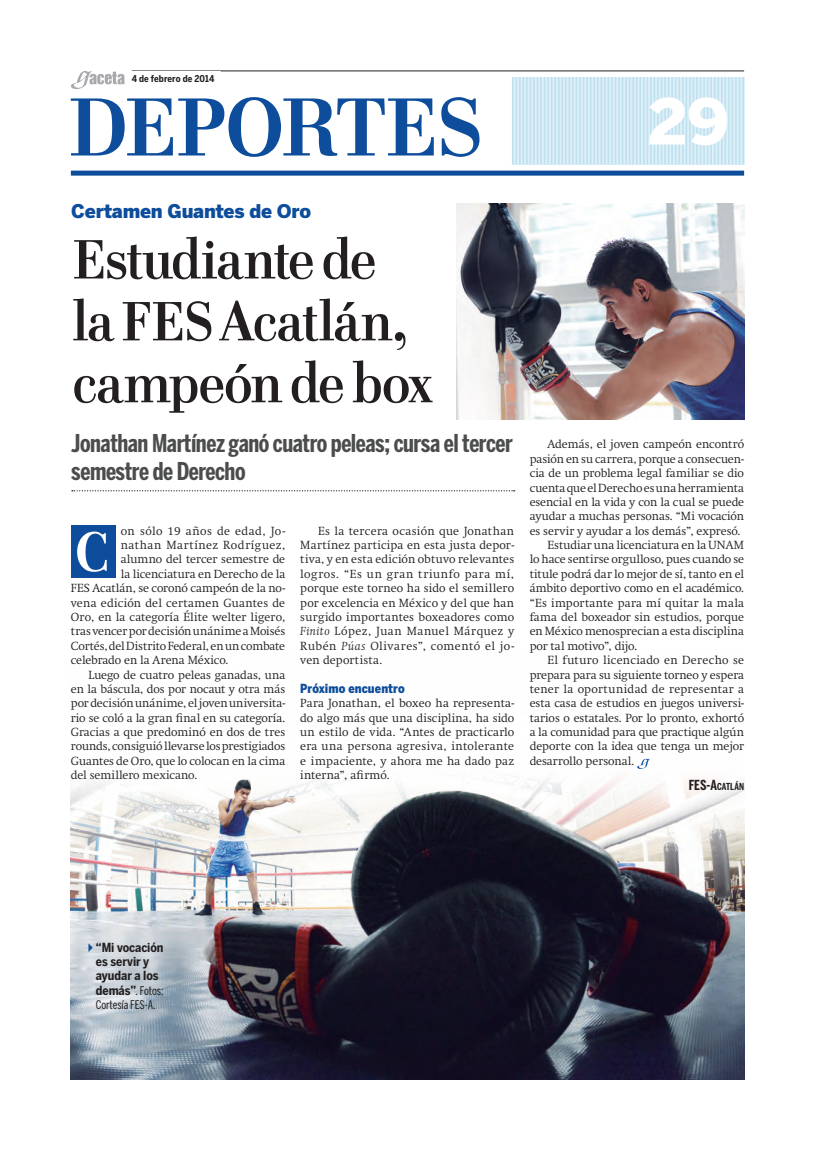
<style>
.page{position:relative;width:815px;height:1152px;background:#fff}
.page>*{position:absolute;margin:0;border:0;box-sizing:border-box;transform-origin:0 0}
.t1{font:700 83.75px "Cellini TF";letter-spacing:-.025em;color:#0d4d9b}
.t2{font:900 62.5px "Benton Sans";color:#fff}
.t3{font:700 56.38px "Cellini TF";color:#fff}
.t4{font:700 56.25px/61.9px "Cellini TF";letter-spacing:-.025em;color:#231f20;scale:.95 1}
.t5{font:700 extra-condensed 24.38px/27.5px "Benton Sans";letter-spacing:-.02em;color:#4b4c4d}
.t6{font:900 18.75px "Benton Sans";letter-spacing:-.015em;color:#0d4d9b}
.t7{font:700 condensed 12.5px/14.4px "Benton Sans";letter-spacing:-.005em;color:#231f20}
.t8{font:900 condensed 12.5px "Benton Sans";letter-spacing:.005em;color:#0d4d9b}
.t9{font:extra-condensed 11.88px/14.4px "Benton Sans";letter-spacing:-.005em;color:#231f20}
.t10{font:300 11.62px/14.4px "Swift";color:#231f20;text-align:justify}
.t11{font:300 11.62px "Swift";letter-spacing:.03em;color:#231f20}
.t12{font:300 11.62px "Swift";letter-spacing:.02em;color:#231f20}
.t13{font:300 11.62px "Swift";letter-spacing:.025em;color:#231f20}
.t14{font:300 11.62px "Swift";letter-spacing:.045em;color:#231f20}
.t15{font:300 11.62px "Swift";letter-spacing:.035em;color:#231f20}
.t16{font:700 extra-condensed 9.62px "Benton Sans";letter-spacing:.01em;color:#231f20}
.t17{font:700 condensed 9.38px "Benton Sans";letter-spacing:.01em;color:#231f20}
.s1{font-style:italic}
.s2{font-size:13.75px}
.s3{font-weight:700;font-stretch:condensed;font-size:12.5px}
</style>
<div class="page">
<div style="left:71px;top:171px;width:673px;height:5px;background:#0d4d9b"></div>
<svg style="left:512px;top:77px;width:232px;height:88px;background:#cee8f3"></svg>
<svg style="left:71px;top:71px;width:53px;height:18px"></svg>
<hr style="left:132px;top:71px;width:612px;height:1px;background:#231f20">
<div style="left:125px;top:71px;width:96px;height:15px;background:#fff"></div>
<div style="left:71px;top:525px;width:44px;height:53px;background:#0d4d9b"></div>
<svg style="left:72px;top:490px;width:443px;height:1px"></svg>
<img style="left:457px;top:204px;width:287px;height:215px">
<img style="left:71px;top:766px;width:673px;height:313px">
<svg style="left:638px;top:758px;width:13px;height:10px"></svg>
<svg style="left:89px;top:943px;width:4px;height:8px"></svg>
<p class="t17" style="left:132px;top:73px;width:84px">4 de febrero de 2014</p>
<h1 class="t1" style="left:68px;top:78px;width:416px">DEPORTES</h1>
<h2 class="t2" style="left:648px;top:84px;width:82px">29</h2>
<h3 class="t6" style="left:71px;top:200px;width:241px">Certamen Guantes de Oro</h3>
<h3 class="t4" style="left:72px;top:227px;width:381px">Estudiante de<br>la FES Acatlán, campeón de box</h3>
<h3 class="t5" style="left:71px;top:429px;width:443px">Jonathan Martínez ganó cuatro peleas; cursa el tercer semestre de Derecho</h3>
<h3 class="t3" style="left:74px;top:519px;width:37px">C</h3>
<p class="t15" style="left:121px;top:524px;width:166px">on sólo 19 años de edad, Jo-</p>
<p class="t14" style="left:121px;top:538px;width:166px">nathan Martínez Rodríguez,</p>
<p class="t10" style="left:121px;top:552px;width:166px">alumno del tercer semestre de</p>
<p class="t10" style="left:121px;top:566px;width:166px">la licenciatura en Derecho de la</p>
<p class="t10" style="left:71px;top:581px;width:216px">FES Acatlán, se coronó campeón de la no-</p>
<p class="t12" style="left:71px;top:596px;width:216px">vena edición del certamen Guantes de</p>
<p class="t10" style="left:71px;top:610px;width:216px">Oro, en la categoría Élite welter ligero,</p>
<p class="t10" style="left:71px;top:624px;width:216px">tras vencer por decisión unánime a Moisés</p>
<p class="t10" style="left:71px;top:638px;width:216px">Cortés, del Distrito Federal, en un combate</p>
<p class="t10" style="left:71px;top:653px;width:159px">celebrado en la Arena México.</p>
<p class="t10" style="left:89px;top:667px;width:198px">Luego de cuatro peleas ganadas, una</p>
<p class="t10" style="left:71px;top:682px;width:216px">en la báscula, dos por nocaut y otra más</p>
<p class="t10" style="left:71px;top:696px;width:216px">por decisión unánime, el joven universita-</p>
<p class="t10" style="left:71px;top:710px;width:216px">rio se coló a la gran final en su categoría.</p>
<p class="t10" style="left:71px;top:725px;width:216px">Gracias a que predominó en dos de tres</p>
<p class="t10" style="left:71px;top:739px;width:216px">rounds, consiguió llevarse los prestigiados</p>
<p class="t10" style="left:71px;top:753px;width:216px">Guantes de Oro, que lo colocan en la cima</p>
<p class="t10" style="left:71px;top:768px;width:128px">del semillero mexicano.</p>
<p class="t10" style="left:300px;top:523px;width:215px;text-indent:18px">Es la tercera ocasión que Jonathan Martínez participa en esta justa depor&shy;tiva, y en esta edición obtuvo relevantes logros. “Es un gran triunfo para mí, porque este torneo ha sido el semillero por excelencia en México y del que han surgido importantes boxeadores como <span class="s1">Finito</span> López, Juan Manuel Márquez y Rubén <span class="s1">Púas</span> Olivares”, comentó el jo&shy;ven deportista.</p>
<p class="t8" style="left:300px;top:681px;width:106px">Próximo encuentro</p>
<p class="t10" style="left:300px;top:696px;width:215px">Para Jonathan, el boxeo ha representa&shy;do algo más que una disciplina, ha sido un estilo de vida. “Antes de practicarlo era una persona agresiva, intolerante e impaciente, y ahora me ha dado paz interna”, afirmó.</p>
<p class="t10" style="left:547px;top:437px;width:198px">Además, el joven campeón encontró</p>
<p class="t10" style="left:530px;top:451px;width:216px">pasión en su carrera, porque a consecuen-</p>
<p class="t10" style="left:530px;top:466px;width:216px">cia de un problema legal familiar se dio</p>
<p class="t10" style="left:530px;top:480px;width:216px">cuenta que el Derecho es una herramienta</p>
<p class="t10" style="left:530px;top:495px;width:216px">esencial en la vida y con la cual se puede</p>
<p class="t10" style="left:530px;top:509px;width:216px">ayudar a muchas personas. “Mi vocación</p>
<p class="t10" style="left:530px;top:523px;width:212px">es servir y ayudar a los demás”, expresó.</p>
<p class="t10" style="left:547px;top:538px;width:198px">Estudiar una licenciatura en la UNAM</p>
<p class="t10" style="left:530px;top:552px;width:216px">lo hace sentirse orgulloso, pues cuando se</p>
<p class="t10" style="left:530px;top:567px;width:216px">titule podrá dar lo mejor de sí, tanto en el</p>
<p class="t10" style="left:530px;top:581px;width:216px">ámbito deportivo como en el académico.</p>
<p class="t13" style="left:530px;top:596px;width:216px">“Es importante para mí quitar la mala</p>
<p class="t10" style="left:530px;top:610px;width:216px">fama del boxeador sin estudios, porque</p>
<p class="t10" style="left:530px;top:624px;width:216px">en México menosprecian a esta disciplina</p>
<p class="t10" style="left:530px;top:638px;width:109px">por tal motivo”, dijo.</p>
<p class="t11" style="left:547px;top:653px;width:198px">El futuro licenciado en Derecho se</p>
<p class="t10" style="left:530px;top:667px;width:216px">prepara para su siguiente torneo y espera</p>
<p class="t11" style="left:530px;top:682px;width:216px">tener la oportunidad de representar a</p>
<p class="t10" style="left:530px;top:696px;width:216px">esta casa de estudios en juegos universi-</p>
<p class="t10" style="left:530px;top:710px;width:216px">tarios o estatales. Por lo pronto, exhortó</p>
<p class="t10" style="left:530px;top:725px;width:216px">a la comunidad para que practique algún</p>
<p class="t10" style="left:530px;top:739px;width:216px">deporte con la idea que tenga un mejor</p>
<p class="t10" style="left:530px;top:753px;width:106px">desarrollo personal.</p>
<p class="t16" style="left:689px;top:781px;width:57px"><span class="s2">FES-A</span>CATLÁN</p>
<p class="t7" style="left:96px;top:940px;width:69px">“Mi vocación es servir y ayudar a los</p>
<p class="t9" style="left:96px;top:983px;width:69px"><span class="s3">demás”</span>. Fotos:<br>Cortesía FES-A.</p>
</div>
